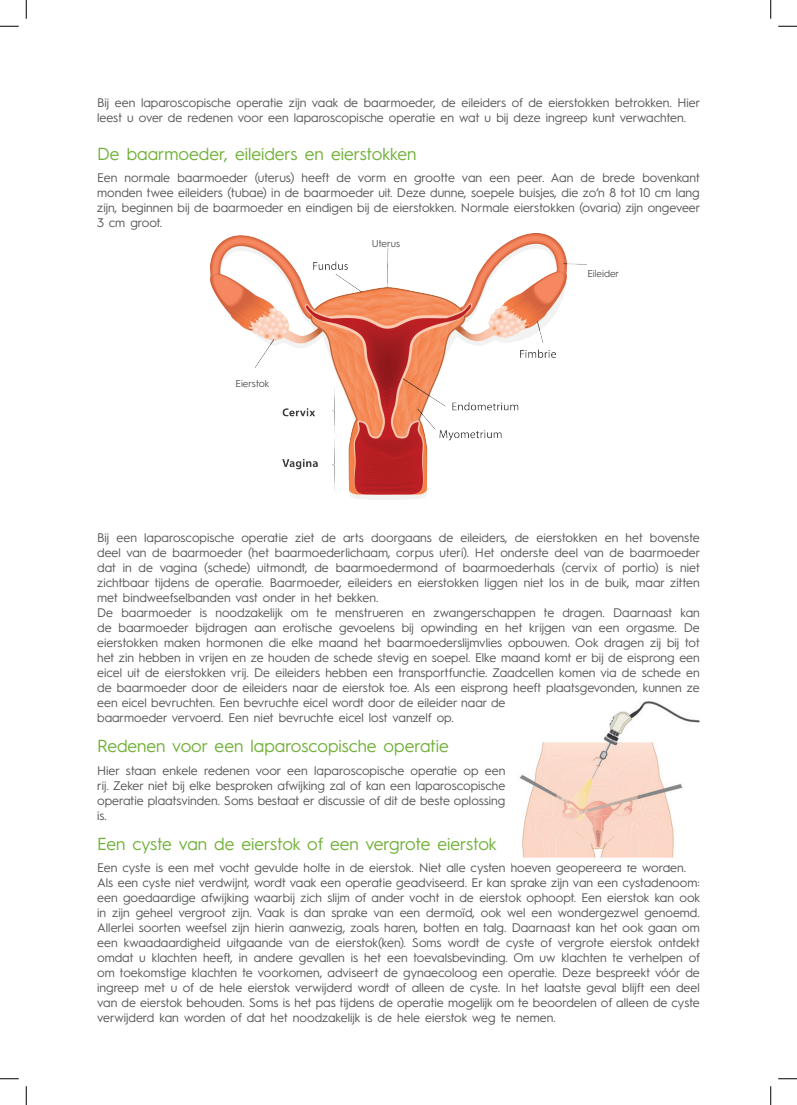
<style>
.page{position:relative;width:797px;height:1105px;background:#fff}
.page>*{position:absolute;margin:0;border:0;box-sizing:border-box;transform-origin:0 0}
.t1{font:17.5px "Hurme Geometric Sans 1";color:#73b13b}
.t2{font:12.5px/15px "Hurme Geometric Sans 1";color:#57585a;text-align:justify}
.t3{font:10px "Hurme Geometric Sans 1";color:#57585a}
</style>
<div class="page">
<img style="left:211px;top:234px;width:375px;height:266px">
<img style="left:519px;top:701px;width:180px;height:157px">
<svg style="left:0;top:25px;width:19px;height:2px"></svg>
<svg style="left:778px;top:25px;width:19px;height:2px"></svg>
<svg style="left:0;top:1078px;width:19px;height:1px"></svg>
<svg style="left:778px;top:1078px;width:19px;height:1px"></svg>
<svg style="left:25px;top:0;width:2px;height:19px"></svg>
<svg style="left:25px;top:1086px;width:2px;height:19px"></svg>
<svg style="left:770px;top:0;width:1px;height:19px"></svg>
<svg style="left:770px;top:1086px;width:1px;height:19px"></svg>
<p class="t2" style="left:97px;top:95px;width:604px">Bij een laparoscopische operatie zijn vaak de baarmoeder, de eileiders of de eierstokken betrokken. Hier leest u over de redenen voor een laparoscopische operatie en wat u bij deze ingreep kunt verwachten.</p>
<p class="t1" style="left:97px;top:141px;width:321px">De baarmoeder, eileiders en eierstokken</p>
<p class="t2" style="left:97px;top:170px;width:604px">Een normale baarmoeder (uterus) heeft de vorm en grootte van een peer. Aan de brede bovenkant monden twee eileiders (tubae) in de baarmoeder uit. Deze dunne, soepele buisjes, die zo’n 8 tot 10 cm lang zijn, beginnen bij de baarmoeder en eindigen bij de eierstokken. Normale eierstokken (ovaria) zijn ongeveer 3 cm groot.</p>
<p class="t3" style="left:235px;top:376px;width:35px">Eierstok</p>
<p class="t3" style="left:372px;top:236px;width:30px">Uterus</p>
<p class="t3" style="left:587px;top:267px;width:33px">Eileider</p>
<p class="t2" style="left:97px;top:530px;width:604px">Bij een laparoscopische operatie ziet de arts doorgaans de eileiders, de eierstokken en het bovenste deel van de baarmoeder (het baarmoederlichaam, corpus uteri). Het onderste deel van de baarmoeder dat in de vagina (schede) uitmondt, de baarmoedermond of baarmoederhals (cervix of portio) is niet zichtbaar tijdens de operatie. Baarmoeder, eileiders en eierstokken liggen niet los in de buik, maar zitten met bindweefselbanden vast onder in het bekken.</p>
<p class="t2" style="left:97px;top:605px;width:604px;text-align:left">De baarmoeder is noodzakelijk om te menstrueren en zwangerschappen te dragen. Daarnaast kan de baarmoeder bijdragen aan erotische gevoelens bij opwinding en het krijgen van een orgasme. De eierstokken maken hormonen die elke maand het baarmoederslijmvlies opbouwen. Ook dragen zij bij tot het zin hebben in vrijen en ze houden de schede stevig en soepel. Elke maand komt er bij de eisprong een eicel uit de eierstokken vrij. De eileiders hebben een transportfunctie. Zaadcellen komen via de schede en de baarmoeder door de eileiders naar de eierstok toe. Als een eisprong heeft plaatsgevonden, kunnen ze een eicel bevruchten. Een bevruchte eicel wordt door de eileider naar de<br>baarmoeder vervoerd. Een niet bevruchte eicel lost vanzelf op.</p>
<p class="t1" style="left:97px;top:734px;width:353px">Redenen voor een laparoscopische operatie</p>
<p class="t2" style="left:97px;top:762px;width:410px">Hier staan enkele redenen voor een laparoscopische operatie op een rij. Zeker niet bij elke besproken afwijking zal of kan een laparoscopische operatie plaatsvinden. Soms bestaat er discussie of dit de beste oplossing is.</p>
<p class="t1" style="left:97px;top:831px;width:401px">Een cyste van de eierstok of een vergrote eierstok</p>
<p class="t2" style="left:97px;top:860px;width:590px">Een cyste is een met vocht gevulde holte in de eierstok. Niet alle cysten hoeven geopereerd te worden.</p>
<p class="t2" style="left:97px;top:875px;width:604px">Als een cyste niet verdwijnt, wordt vaak een operatie geadviseerd. Er kan sprake zijn van een cystadenoom: een goedaardige afwijking waarbij zich slijm of ander vocht in de eierstok ophoopt. Een eierstok kan ook in zijn geheel vergroot zijn. Vaak is dan sprake van een dermoïd, ook wel een wondergezwel genoemd.<br>Allerlei soorten weefsel zijn hierin aanwezig, zoals haren, botten en talg. Daarnaast kan het ook gaan om een kwaadaardigheid uitgaande van de eierstok(ken). Soms wordt de cyste of vergrote eierstok ontdekt omdat u klachten heeft, in andere gevallen is het een toevalsbevinding. Om uw klachten te verhelpen of om toekomstige klachten te voorkomen, adviseert de gynaecoloog een operatie. Deze bespreekt vóór de ingreep met u of de hele eierstok verwijderd wordt of alleen de cyste. In het laatste geval blijft een deel van de eierstok behouden. Soms is het pas tijdens de operatie mogelijk om te beoordelen of alleen de cyste verwijderd kan worden of dat het noodzakelijk is de hele eierstok weg te nemen.</p>
</div>
